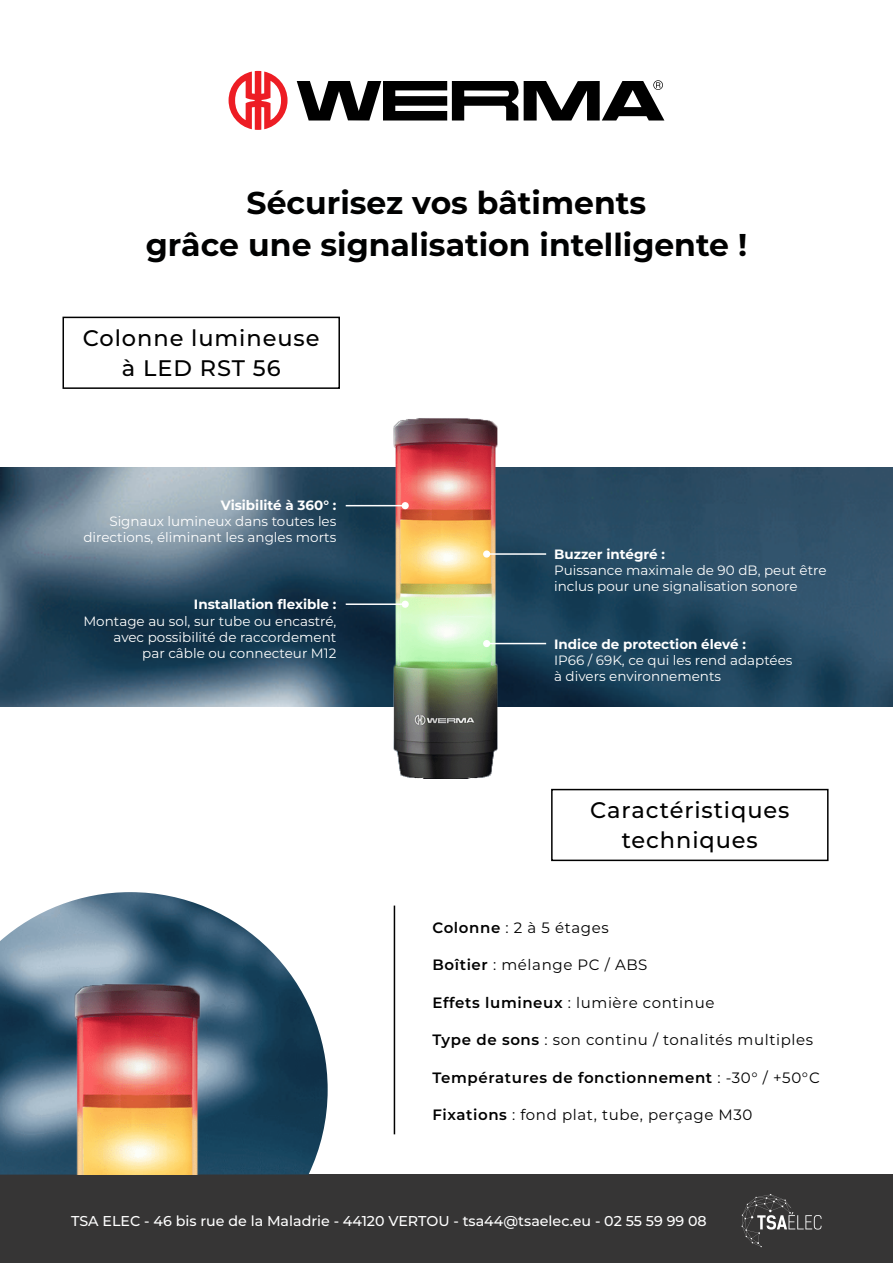
<style>
.page{position:relative;width:893px;height:1263px;background:#fff}
.page>*{position:absolute;margin:0;border:0;box-sizing:border-box;transform-origin:0 0}
.t1{font:700 31.5px/42px "Montserrat";color:#000101;text-align:center}
.t2{font:500 22.5px/30px "Montserrat";letter-spacing:.04em;color:#000;text-align:center}
.t3{font:15px "Montserrat";letter-spacing:.04em;color:#000}
.t4{font:600 15px "Montserrat";letter-spacing:.04em;color:#000}
.t5{font:500 14.25px "Montserrat";color:#fff}
.t6{font:13.5px/16.2px "Montserrat";color:#fff}
.t7{font:700 13.5px "Montserrat";color:#fff}
.s1{color:#000}
.s2{font-weight:600}
.s3{font-weight:400}
</style>
<div class="page">
<div style="left:0;top:1174px;width:893px;height:89px;background:#363535"></div>
<svg style="left:742px;top:1194px;width:79px;height:53px"></svg>
<svg style="left:229px;top:71px;width:59px;height:59px"></svg>
<svg style="left:297px;top:80px;width:367px;height:41px"></svg>
<img style="left:0;top:892px;width:328px;height:282px">
<img style="left:16px;top:968px;width:265px;height:207px">
<img style="left:0;top:467px;width:893px;height:240px">
<img style="left:340px;top:418px;width:214px;height:360px">
<hr style="left:488px;top:643px;width:58px;height:1px;background:#fff">
<div style="left:483px;top:640px;width:7px;height:7px;border:2px solid #fff;border-radius:50%"></div>
<hr style="left:346px;top:505px;width:58px;height:1px;background:#fff">
<div style="left:402px;top:502px;width:7px;height:7px;border:2px solid #fff;border-radius:50%"></div>
<hr style="left:346px;top:603px;width:58px;height:2px;background:#fff">
<div style="left:402px;top:601px;width:7px;height:7px;border:2px solid #fff;border-radius:50%"></div>
<hr style="left:488px;top:553px;width:58px;height:2px;background:#fff">
<div style="left:483px;top:550px;width:7px;height:8px;border:2px solid #fff;border-radius:50%"></div>
<div style="left:63px;top:317px;width:277px;height:72px;border:2px solid #000"></div>
<div style="left:551px;top:789px;width:277px;height:72px;border:2px solid #000"></div>
<hr style="left:394px;top:905px;width:1px;height:229px;background:#000">
<h1 class="t1" style="left:146px;top:180px;width:603px">Sécurisez <span class="s1">vos bâtiments<br></span>grâce une signalisation intelligente !</h1>
<h2 class="t2" style="left:83px;top:322px;width:238px">Colonne lumineuse à LED RST 56</h2>
<p class="t7" style="left:221px;top:495px;width:117px">Visibilité à 360° :</p>
<p class="t6" style="left:83px;top:513px;width:254px;text-align:right">Signaux lumineux dans toutes les directions, éliminant les angles morts</p>
<p class="t7" style="left:194px;top:595px;width:144px">Installation flexible :</p>
<p class="t6" style="left:83px;top:612px;width:254px;text-align:right">Montage au sol, sur tube ou encastré, avec possibilité de raccordement<br>par câble ou connecteur M12</p>
<p class="t7" style="left:554px;top:544px;width:112px">Buzzer intégré :</p>
<p class="t6" style="left:554px;top:561px;width:274px">Puissance maximale de 90 dB, peut être inclus pour une signalisation sonore</p>
<p class="t7" style="left:554px;top:634px;width:193px">Indice de protection élevé :</p>
<p class="t6" style="left:554px;top:652px;width:240px">IP66 / 69K, ce qui les rend adaptées à divers environnements</p>
<h2 class="t2" style="left:590px;top:794px;width:201px">Caractéristiques techniques</h2>
<p class="t3" style="left:432px;top:917px;width:178px"><span class="s2">Colonne</span> : 2 à 5 étages</p>
<p class="t3" style="left:432px;top:954px;width:216px"><span class="s2">Boîtier</span> : mélange PC / ABS</p>
<p class="t3" style="left:432px;top:992px;width:283px"><span class="s2">Effets lumineux</span> : lumière continue</p>
<p class="t3" style="left:432px;top:1029px;width:382px"><span class="s2">Type de sons</span> : son continu / tonalités multiples</p>
<p class="t4" style="left:432px;top:1067px;width:389px">Températures de fonctionnement <span class="s3">: -30° / +50°C</span></p>
<p class="t3" style="left:432px;top:1104px;width:322px"><span class="s2">Fixations</span> : fond plat, tube, perçage M30</p>
<p class="t5" style="left:71px;top:1210px;width:637px">TSA ELEC - 46 bis rue de la Maladrie - 44120 VERTOU - tsa44@tsaelec.eu - 02 55 59 99 08</p>
</div>
